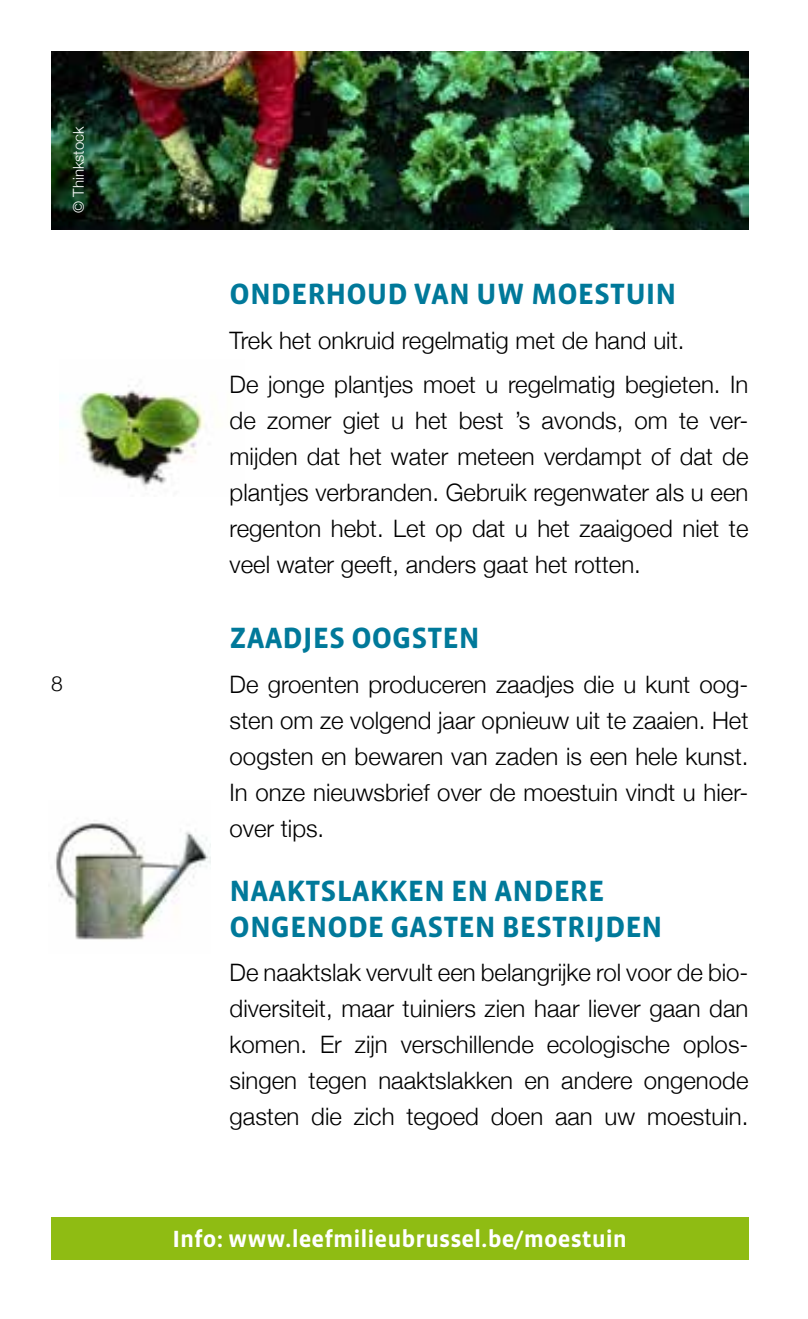
<style>
.page{position:relative;width:808px;height:1319px;background:#fff}
.page>*{position:absolute;margin:0;border:0;box-sizing:border-box;transform-origin:0 0}
.t1{font:700 30px/36px "Vista Sans";color:#00799a}
.t2{font:300 24px/36px "Helvetica Neue";color:#000;text-align:justify}
.t3{font:700 24px "Vista Sans";color:#fff}
.t4{font:300 21px "Helvetica Neue";color:#000}
.t5{font:300 15px "Helvetica Neue";color:#fff}
</style>
<div class="page">
<img style="left:76px;top:385px;width:129px;height:104px">
<div style="left:51px;top:1216px;width:697px;height:43px;background:#8fbc13"></div>
<img style="left:51px;top:51px;width:697px;height:179px">
<img style="left:55px;top:820px;width:155px;height:120px">
<p class="t5" style="left:69px;top:213px;width:88px;rotate:-90deg">© Thinkstock</p>
<p class="t4" style="left:51px;top:670px;width:13px">8</p>
<p class="t1" style="left:230px;top:276px;width:448px">ONDERHOUD VAN UW MOESTUIN</p>
<p class="t2" style="left:230px;top:317px;width:520px;line-height:44.4px">Trek het onkruid regelmatig met de hand uit.<br>De jonge plantjes moet u regelmatig begieten. In</p>
<p class="t2" style="left:230px;top:402px;width:520px">de zomer giet u het best ’s avonds, om te ver&shy;mijden dat het water meteen verdampt of dat de plantjes verbranden. Gebruik regenwater als u een regenton hebt. Let op dat u het zaaigoed niet te veel water geeft, anders gaat het rotten.</p>
<p class="t1" style="left:230px;top:621px;width:252px">ZAADJES OOGSTEN</p>
<p class="t2" style="left:230px;top:665px;width:520px">De groenten produceren zaadjes die u kunt oog&shy;sten om ze volgend jaar opnieuw uit te zaaien. Het oogsten en bewaren van zaden is een hele kunst.<br>In onze nieuwsbrief over de moestuin vindt u hier&shy;over tips.</p>
<p class="t1" style="left:230px;top:873px;width:434px">NAAKTSLAKKEN EN ANDERE<br>ONGENODE GASTEN BESTRIJDEN</p>
<p class="t2" style="left:230px;top:953px;width:520px">De naaktslak vervult een belangrijke rol voor de bio&shy;diversiteit, maar tuiniers zien haar liever gaan dan komen. Er zijn verschillende ecologische oplos&shy;singen tegen naaktslakken en andere ongenode gasten die zich tegoed doen aan uw moestuin.</p>
<p class="t3" style="left:172px;top:1226px;width:456px">I NFO: WWW.LEEFMILIEUBRUSSEL.BE/MOESTUIN</p>
</div>
